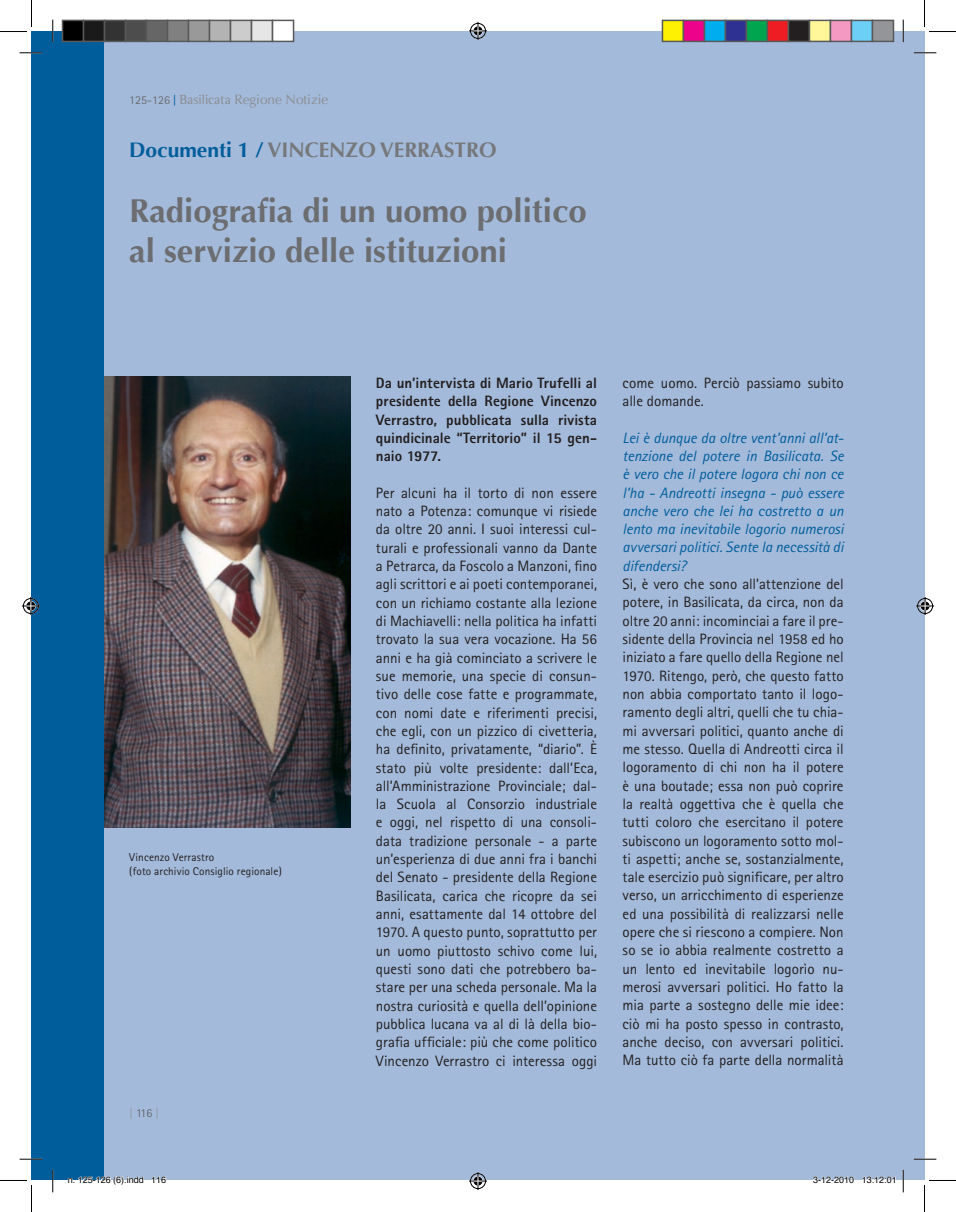
<style>
.page{position:relative;width:956px;height:1212px;background:#fff}
.page>*{position:absolute;margin:0;border:0;box-sizing:border-box;transform-origin:0 0}
.t1{font:700 33px/39.6px "Optima";color:#6c6d70}
.t2{font:700 21px "Optima";color:#76787b}
.t3{font:15px/18.3px "Rotis Sans Serif";color:#231f20}
.t4{font:800 15px/18.3px "Rotis Sans Serif";color:#231f20;text-align:justify}
.t5{font:13.5px "Optima";color:#8a8c8f}
.t6{font:300 12px "Rotis Sans Serif";color:#57585a}
.t7{font:11.25px/13.5px "Rotis Sans Serif";letter-spacing:.01em;color:#231f20}
.t8{font:9px "Helvetica";color:#000}
.s1{font-family:"Rotis Sans Serif";font-size:12px;color:#6c6d70}
.s2{font-family:"Rotis Sans Serif";font-size:12px;color:#005d9c}
.s3{font-family:"Rotis Semi Serif"}
.s4{color:#005d9c}
.s5{color:#8a8c8f}
.s6{font-style:italic;color:#005d9c}
</style>
<div class="page">
<div style="left:32px;top:32px;width:892px;height:1148px;background:#a3bada"></div>
<img style="left:104px;top:376px;width:246px;height:451px">
<div style="left:32px;top:32px;width:72px;height:1148px;background:#005d9c"></div>
<svg style="left:20px;top:52px;width:22px;height:2px"></svg>
<svg style="left:914px;top:52px;width:22px;height:2px"></svg>
<svg style="left:20px;top:1158px;width:22px;height:1px"></svg>
<svg style="left:914px;top:1158px;width:22px;height:1px"></svg>
<svg style="left:52px;top:20px;width:2px;height:22px"></svg>
<svg style="left:52px;top:1169px;width:2px;height:22px"></svg>
<svg style="left:903px;top:20px;width:1px;height:22px"></svg>
<svg style="left:903px;top:1169px;width:1px;height:22px"></svg>
<svg style="left:0;top:0;width:32px;height:32px"></svg>
<svg style="left:0;top:1179px;width:32px;height:32px"></svg>
<svg style="left:924px;top:0;width:32px;height:32px"></svg>
<svg style="left:924px;top:1179px;width:32px;height:32px"></svg>
<svg style="left:469px;top:22px;width:18px;height:18px"></svg>
<svg style="left:469px;top:1172px;width:18px;height:17px"></svg>
<svg style="left:22px;top:597px;width:18px;height:18px"></svg>
<svg style="left:916px;top:597px;width:18px;height:18px"></svg>
<div style="left:63px;top:20px;width:21px;height:21px;background:#000"></div>
<div style="left:62px;top:20px;width:22px;height:22px;border:2px solid #595959"></div>
<div style="left:84px;top:20px;width:21px;height:21px;background:#1a1a1a"></div>
<div style="left:83px;top:20px;width:22px;height:22px;border:2px solid #595959"></div>
<div style="left:105px;top:20px;width:21px;height:21px;background:#333"></div>
<div style="left:104px;top:20px;width:22px;height:22px;border:2px solid #595959"></div>
<div style="left:126px;top:20px;width:21px;height:21px;background:#4d4d4d"></div>
<div style="left:125px;top:20px;width:22px;height:22px;border:2px solid #595959"></div>
<div style="left:147px;top:20px;width:21px;height:21px;background:#666"></div>
<div style="left:146px;top:20px;width:22px;height:22px;border:2px solid #595959"></div>
<div style="left:168px;top:20px;width:21px;height:21px;background:#808080"></div>
<div style="left:167px;top:20px;width:22px;height:22px;border:2px solid #595959"></div>
<div style="left:189px;top:20px;width:21px;height:21px;background:#999"></div>
<div style="left:188px;top:20px;width:22px;height:22px;border:2px solid #595959"></div>
<div style="left:210px;top:20px;width:21px;height:21px;background:#b3b3b3"></div>
<div style="left:209px;top:20px;width:22px;height:22px;border:2px solid #595959"></div>
<div style="left:231px;top:20px;width:21px;height:21px;background:#ccc"></div>
<div style="left:230px;top:20px;width:22px;height:22px;border:2px solid #595959"></div>
<div style="left:252px;top:20px;width:21px;height:21px;background:#e6e6e6"></div>
<div style="left:251px;top:20px;width:22px;height:22px;border:2px solid #595959"></div>
<div style="left:273px;top:20px;width:21px;height:21px;background:#fff"></div>
<div style="left:272px;top:20px;width:22px;height:22px;border:2px solid #595959"></div>
<div style="left:662px;top:20px;width:21px;height:21px;background:#fff101"></div>
<div style="left:662px;top:20px;width:22px;height:22px;border:2px solid #595959"></div>
<div style="left:683px;top:20px;width:21px;height:21px;background:#ed028c"></div>
<div style="left:683px;top:20px;width:22px;height:22px;border:2px solid #595959"></div>
<div style="left:704px;top:20px;width:21px;height:21px;background:#00aeef"></div>
<div style="left:704px;top:20px;width:22px;height:22px;border:2px solid #595959"></div>
<div style="left:725px;top:20px;width:21px;height:21px;background:#2e3092"></div>
<div style="left:725px;top:20px;width:22px;height:22px;border:2px solid #595959"></div>
<div style="left:746px;top:20px;width:21px;height:21px;background:#00a54f"></div>
<div style="left:746px;top:20px;width:22px;height:22px;border:2px solid #595959"></div>
<div style="left:767px;top:20px;width:21px;height:21px;background:#ee1d23"></div>
<div style="left:767px;top:20px;width:22px;height:22px;border:2px solid #595959"></div>
<div style="left:788px;top:20px;width:21px;height:21px;background:#231f20"></div>
<div style="left:788px;top:20px;width:22px;height:22px;border:2px solid #595959"></div>
<div style="left:809px;top:20px;width:21px;height:21px;background:#fff79a"></div>
<div style="left:809px;top:20px;width:22px;height:22px;border:2px solid #595959"></div>
<div style="left:830px;top:20px;width:21px;height:21px;background:#f499c2"></div>
<div style="left:830px;top:20px;width:22px;height:22px;border:2px solid #595959"></div>
<div style="left:851px;top:20px;width:21px;height:21px;background:#6bcff6"></div>
<div style="left:851px;top:20px;width:22px;height:22px;border:2px solid #595959"></div>
<div style="left:872px;top:20px;width:21px;height:21px;background:#939598"></div>
<div style="left:872px;top:20px;width:22px;height:22px;border:2px solid #595959"></div>
<svg style="left:68px;top:1176px;width:76px;height:4px"></svg>
<svg style="left:152px;top:1176px;width:15px;height:4px"></svg>
<svg style="left:813px;top:1176px;width:41px;height:4px"></svg>
<svg style="left:862px;top:1176px;width:34px;height:4px"></svg>
<p class="t5" style="left:129px;top:91px;width:201px"><span class="s1">125-126</span> <span class="s2">|</span> <span class="s3">Basilicata</span> Regione Notizie</p>
<p class="t2" style="left:129px;top:138px;width:369px"><span class="s4">Documenti 1 /</span> VINCENZO VERRASTRO</p>
<p class="t1" style="left:129px;top:191px;width:459px">Radiografia di un uomo politico al servizio delle istituzioni</p>
<p class="t7" style="left:129px;top:850px;width:154px">Vincenzo Verrastro<br>(foto archivio Consiglio regionale)</p>
<p class="t6" style="left:129px;top:1105px;width:31px"><span class="s5">|</span> 116 <span class="s5">|</span></p>
<p class="t4" style="left:376px;top:373px;width:223px">Da un’intervista di Mario Trufelli al presidente della Regione Vincenzo Verrastro, pubblicata sulla rivista quindicinale “Territorio” il 15 gen&shy;naio 1977.</p>
<p class="t3" style="left:376px;top:483px;width:223px;text-align:justify">Per alcuni ha il torto di non essere nato a Potenza: comunque vi risiede da oltre 20 anni. I suoi interessi cul&shy;turali e professionali vanno da Dante a Petrarca, da Foscolo a Manzoni, fino agli scrittori e ai poeti contemporanei, con un richiamo costante alla lezione di Machiavelli: nella politica ha infatti trovato la sua vera vocazione. Ha 56 anni e ha già cominciato a scrivere le sue memorie, una specie di consun&shy;tivo delle cose fatte e programmate, con nomi date e riferimenti precisi, che egli, con un pizzico di civetteria, ha definito, privatamente, “diario”. È stato più volte presidente: dall’Eca, all’Amministrazione Provinciale; dal&shy;la Scuola al Consorzio industriale e oggi, nel rispetto di una consoli&shy;data tradizione personale - a parte un’esperienza di due anni fra i banchi del Senato - presidente della Regione Basilicata, carica che ricopre da sei anni, esattamente dal 14 ottobre del 1970. A questo punto, soprattutto per un uomo piuttosto schivo come lui, questi sono dati che potrebbero ba&shy;stare per una scheda personale. Ma la nostra curiosità e quella dell’opinione pubblica lucana va al di là della bio&shy;grafia ufficiale: più che come politico Vincenzo Verrastro ci interessa oggi</p>
<p class="t3" style="left:623px;top:373px;width:223px">come uomo. Perciò passiamo subito alle domande.</p>
<p class="t3" style="left:623px;top:428px;width:223px"><span class="s6">Lei è dunque da oltre vent’anni all’at&shy;tenzione del potere in Basilicata. Se è vero che il potere logora chi non ce l’ha - Andreotti insegna - può essere anche vero che lei ha costretto a un lento ma inevitabile logorio numerosi avversari politici. Sente la necessità di difendersi?<br></span>Sì, è vero che sono all’attenzione del potere, in Basilicata, da circa, non da oltre 20 anni: incominciai a fare il pre&shy;sidente della Provincia nel 1958 ed ho iniziato a fare quello della Regione nel 1970. Ritengo, però, che questo fatto non abbia comportato tanto il logo&shy;ramento degli altri, quelli che tu chia&shy;mi avversari politici, quanto anche di me stesso. Quella di Andreotti circa il logoramento di chi non ha il potere è una boutade; essa non può coprire la realtà oggettiva che è quella che tutti coloro che esercitano il potere subiscono un logoramento sotto mol&shy;ti aspetti; anche se, sostanzialmente, tale esercizio può significare, per altro verso, un arricchimento di esperienze ed una possibilità di realizzarsi nelle opere che si riescono a compiere. Non so se io abbia realmente costretto a un lento ed inevitabile logorìo nu&shy;merosi avversari politici. Ho fatto la mia parte a sostegno delle mie idee: ciò mi ha posto spesso in contrasto, anche deciso, con avversari politici.<br>Ma tutto ciò fa parte della normalità</p>
<p class="t8" style="left:68px;top:1173px;width:100px">n. 125-126 (6).indd 116</p>
<p class="t8" style="left:813px;top:1173px;width:85px">3-12-2010 13:12:01</p>
</div>
